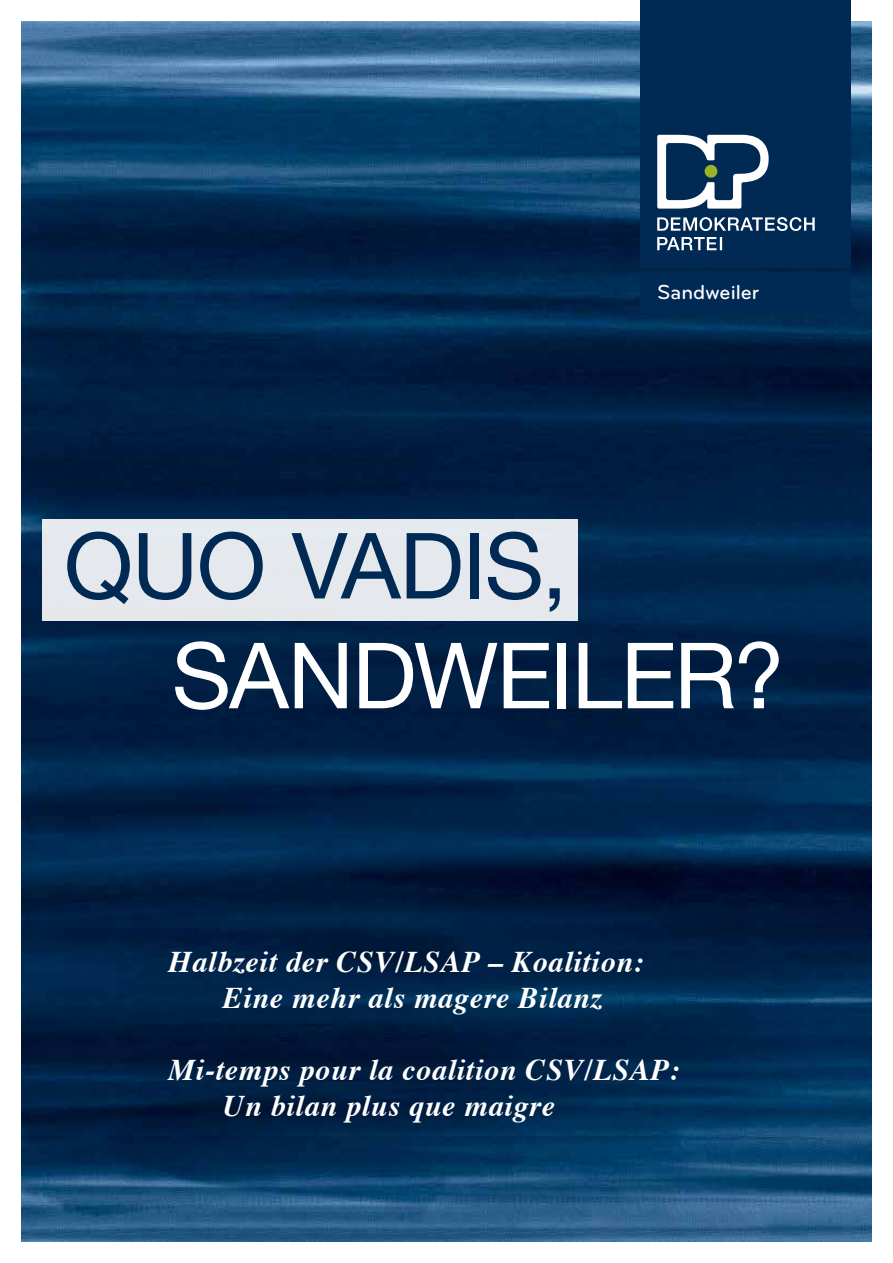
<style>
.page{position:relative;width:893px;height:1263px;background:#fff}
.page>*{position:absolute;margin:0;border:0;box-sizing:border-box;transform-origin:0 0}
.t1{font:91.5px "Helvetica Neue LT Std";letter-spacing:-.02em;color:#fff}
.t2{font:91.5px "Helvetica Neue LT Std";letter-spacing:-.015em;color:#002a54}
.t3{font:italic 700 30px/36px "Times";letter-spacing:.025em;color:#fff;text-align:center}
.t4{font:500 21px "Bryant Pro";color:#fff}
</style>
<div class="page">
<img style="left:21px;top:21px;width:851px;height:1221px">
<div style="left:640px;top:272px;width:210px;height:41px;background:#002a54"></div>
<div style="left:640px;top:0;width:210px;height:268px;background:#002a54"></div>
<svg style="left:657px;top:135px;width:112px;height:74px"></svg>
<svg style="left:657px;top:237px;width:65px;height:13px"></svg>
<svg style="left:657px;top:217px;width:158px;height:14px"></svg>
<div style="left:43px;top:519px;width:535px;height:101px;background:#e5e8ec"></div>
<p class="t4" style="left:657px;top:280px;width:104px">Sandweiler</p>
<h1 class="t2" style="left:64px;top:511px;width:505px">QUO VADIS,</h1>
<h1 class="t1" style="left:172px;top:621px;width:614px">SANDWEILER?</h1>
<p class="t3" style="left:168px;top:941px;width:477px">Halbzeit der CSV/LSAP – Koalition:<br>Eine mehr als magere Bilanz</p>
<p class="t3" style="left:223px;top:1049px;width:459px;text-align:left;text-indent:-54px">Mi-temps pour la coalition CSV/LSAP:<br>Un bilan plus que maigre</p>
</div>
